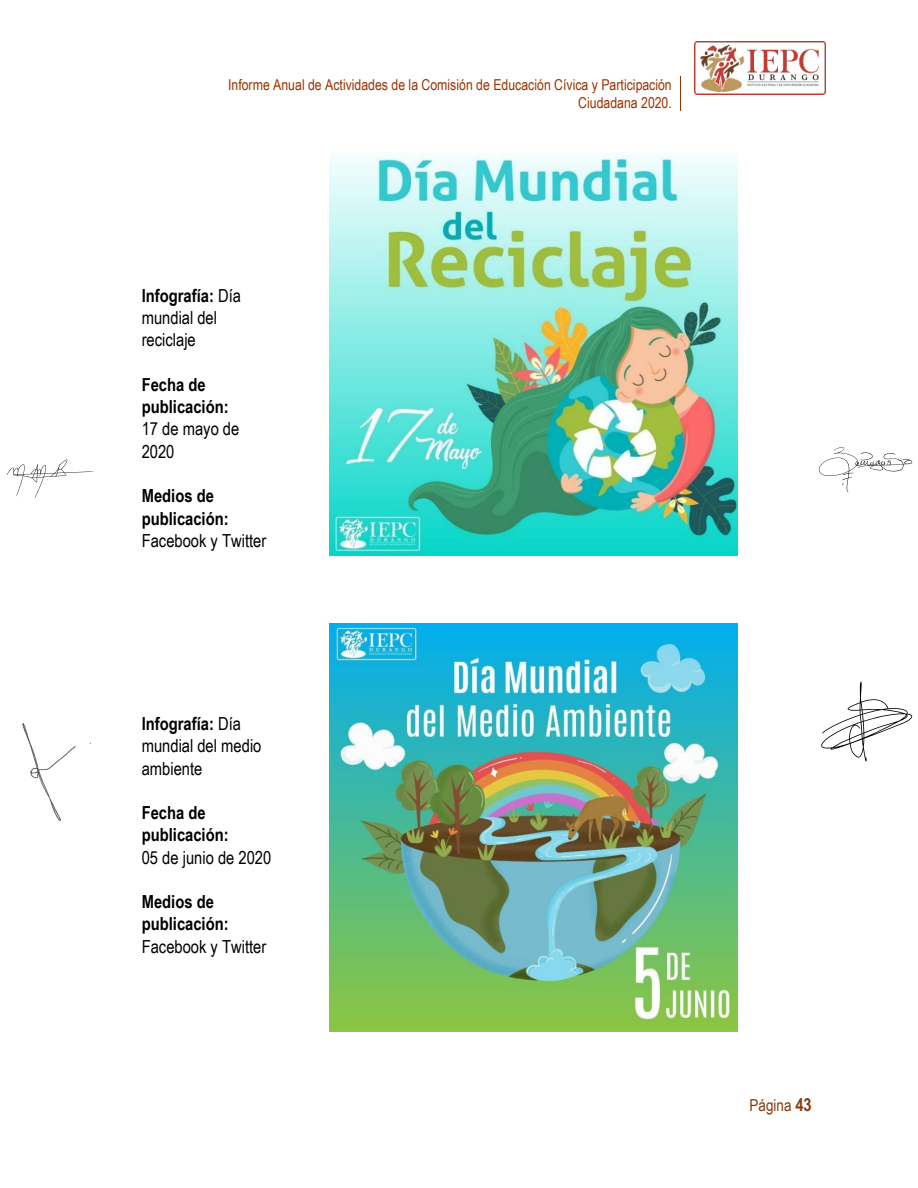
<style>
.page{position:relative;width:918px;height:1188px;background:#fff}
.page>*{position:absolute;margin:0;border:0;box-sizing:border-box;transform-origin:0 0}
.t1{font:18px/22.4px "Arial Narrow";color:#000}
.t2{font:700 18px/22.4px "Arial Narrow";color:#000}
.t3{font:16.5px "Arial Narrow";color:#843c0b}
.t4{font:15px/17.2px "Arial Narrow";color:#930;text-align:right}
.s1{font-weight:700}
.s2{font-weight:700;font-size:18px}
</style>
<div class="page">
<hr style="left:680px;top:76px;width:1px;height:35px;background:#930">
<img style="left:694px;top:42px;width:131px;height:52px">
<img style="left:329px;top:151px;width:408px;height:405px">
<img style="left:329px;top:624px;width:408px;height:408px">
<svg style="left:7px;top:459px;width:87px;height:40px"></svg>
<svg style="left:819px;top:447px;width:93px;height:45px"></svg>
<svg style="left:821px;top:682px;width:92px;height:79px"></svg>
<img style="left:23px;top:723px;width:53px;height:97px">
<p class="t4" style="left:228px;top:76px;width:445px">Informe Anual de Actividades de la Comisión de Educación Cívica y Participación<br>Ciudadana 2020.</p>
<p class="t1" style="left:142px;top:284px;width:101px"><span class="s1">Infografía:</span> Día mundial del reciclaje</p>
<p class="t2" style="left:142px;top:373px;width:88px">Fecha de publicación:</p>
<p class="t1" style="left:142px;top:417px;width:99px">17 de mayo de<br>2020</p>
<p class="t2" style="left:142px;top:484px;width:88px">Medios de publicación:</p>
<p class="t1" style="left:142px;top:529px;width:126px">Facebook y Twitter</p>
<p class="t1" style="left:142px;top:712px;width:121px"><span class="s1">Infografía:</span> Día mundial del medio ambiente</p>
<p class="t2" style="left:142px;top:801px;width:88px">Fecha de publicación:</p>
<p class="t1" style="left:142px;top:845px;width:131px">05 de junio de 2020</p>
<p class="t2" style="left:142px;top:890px;width:88px">Medios de publicación:</p>
<p class="t1" style="left:142px;top:935px;width:126px">Facebook y Twitter</p>
<p class="t3" style="left:750px;top:1093px;width:64px">Página <span class="s2">43</span></p>
</div>
